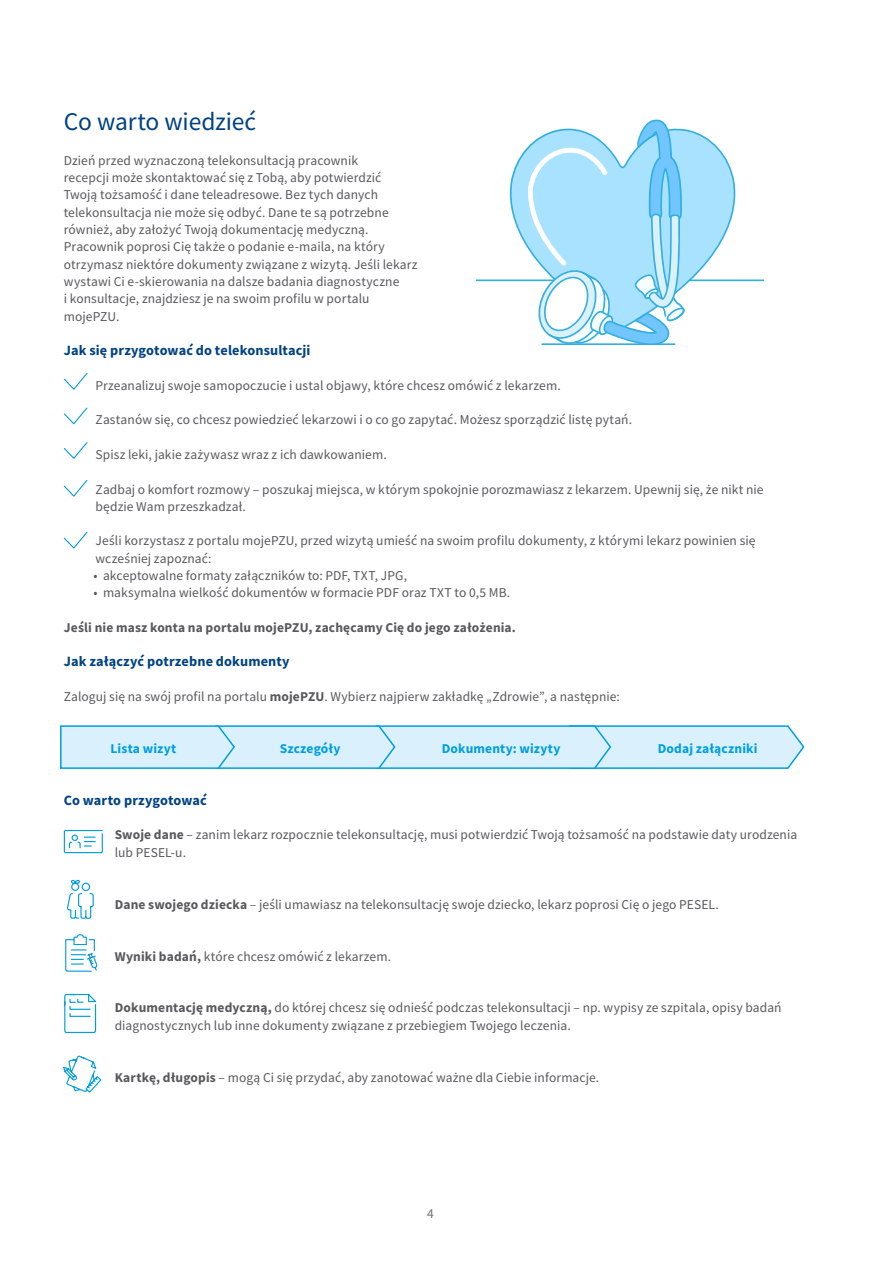
<style>
.page{position:relative;width:893px;height:1263px;background:#fff}
.page>*{position:absolute;margin:0;border:0;box-sizing:border-box;transform-origin:0 0}
.t1{font:25.5px "Source Sans Pro";letter-spacing:-.01em;color:#004282}
.t2{font:700 14.25px "Source Sans Pro";letter-spacing:.01em;color:#004282}
.t3{font:13.5px/17.2px "Source Sans Pro";letter-spacing:.005em;color:#58595b}
.t4{font:700 13.5px "Source Sans Pro";letter-spacing:.01em;color:#58595b}
.t5{font:700 13.5px "Source Sans Pro";letter-spacing:.01em;color:#009ede}
.t6{font:13.5px "Source Sans Pro";color:#6d6e71}
.s1{font-weight:700}
</style>
<div class="page">
<svg style="left:60px;top:725px;width:745px;height:44px;background:#c9eafa"></svg>
<svg style="left:63px;top:373px;width:25px;height:17px"></svg>
<svg style="left:63px;top:407px;width:25px;height:18px"></svg>
<svg style="left:63px;top:442px;width:25px;height:17px"></svg>
<svg style="left:63px;top:479px;width:25px;height:18px"></svg>
<svg style="left:63px;top:531px;width:25px;height:18px"></svg>
<svg style="left:477px;top:119px;width:287px;height:226px"></svg>
<svg style="left:63px;top:829px;width:40px;height:25px"></svg>
<svg style="left:67px;top:879px;width:27px;height:40px"></svg>
<svg style="left:65px;top:934px;width:33px;height:38px"></svg>
<svg style="left:64px;top:993px;width:33px;height:41px"></svg>
<svg style="left:63px;top:1055px;width:39px;height:38px"></svg>
<h1 class="t1" style="left:64px;top:106px;width:194px">Co warto wiedzieć</h1>
<p class="t3" style="left:64px;top:152px;width:355px">Dzień przed wyznaczoną telekonsultacją pracownik<br>recepcji może skontaktować się z Tobą, aby potwierdzić Twoją tożsamość i dane teleadresowe. Bez tych danych telekonsultacja nie może się odbyć. Dane te są potrzebne również, aby założyć Twoją dokumentację medyczną.<br>Pracownik poprosi Cię także o podanie e-maila, na który otrzymasz niektóre dokumenty związane z wizytą. Jeśli lekarz wystawi Ci e-skierowania na dalsze badania diagnostyczne<br>i konsultacje, znajdziesz je na swoim profilu w portalu mojePZU.</p>
<p class="t2" style="left:64px;top:341px;width:248px">Jak się przygotować do telekonsultacji</p>
<p class="t3" style="left:96px;top:377px;width:467px">Przeanalizuj swoje samopoczucie i ustal objawy, które chcesz omówić z lekarzem.</p>
<p class="t3" style="left:96px;top:411px;width:538px">Zastanów się, co chcesz powiedzieć lekarzowi i o co go zapytać. Możesz sporządzić listę pytań.</p>
<p class="t3" style="left:96px;top:446px;width:293px">Spisz leki, jakie zażywasz wraz z ich dawkowaniem.</p>
<p class="t3" style="left:96px;top:480px;width:670px">Zadbaj o komfort rozmowy – poszukaj miejsca, w którym spokojnie porozmawiasz z lekarzem. Upewnij się, że nikt nie będzie Wam przeszkadzał.</p>
<p class="t3" style="left:96px;top:532px;width:661px">Jeśli korzystasz z portalu mojePZU, przed wizytą umieść na swoim profilu dokumenty, z którymi lekarz powinien się wcześniej zapoznać:</p>
<p class="t3" style="left:94px;top:567px;width:315px">• akceptowalne formaty załączników to: PDF, TXT, JPG,</p>
<p class="t3" style="left:94px;top:584px;width:418px">• maksymalna wielkość dokumentów w formacie PDF oraz TXT to 0,5 MB.</p>
<p class="t4" style="left:64px;top:618px;width:454px">Jeśli nie masz konta na portalu mojePZU, zachęcamy Cię do jego założenia.</p>
<p class="t2" style="left:64px;top:652px;width:227px">Jak załączyć potrzebne dokumenty</p>
<p class="t3" style="left:64px;top:688px;width:558px">Zaloguj się na swój profil na portalu <span class="s1">mojePZU</span>. Wybierz najpierw zakładkę „Zdrowie”, a następnie:</p>
<p class="t5" style="left:111px;top:739px;width:67px">Lista wizyt</p>
<p class="t5" style="left:280px;top:739px;width:62px">Szczegóły</p>
<p class="t5" style="left:442px;top:739px;width:120px">Dokumenty: wizyty</p>
<p class="t5" style="left:658px;top:739px;width:101px">Dodaj załączniki</p>
<p class="t2" style="left:64px;top:790px;width:145px">Co warto przygotować</p>
<p class="t3" style="left:115px;top:826px;width:684px"><span class="s1">Swoje dane</span> – zanim lekarz rozpocznie telekonsultację, musi potwierdzić Twoją tożsamość na podstawie daty urodzenia lub PESEL-u.</p>
<p class="t3" style="left:115px;top:895px;width:605px"><span class="s1">Dane swojego dziecka</span> – jeśli umawiasz na telekonsultację swoje dziecko, lekarz poprosi Cię o jego PESEL.</p>
<p class="t3" style="left:115px;top:947px;width:278px"><span class="s1">Wyniki badań,</span> które chcesz omówić z lekarzem.</p>
<p class="t3" style="left:115px;top:999px;width:668px"><span class="s1">Dokumentację medyczną,</span> do której chcesz się odnieść podczas telekonsultacji – np. wypisy ze szpitala, opisy badań diagnostycznych lub inne dokumenty związane z przebiegiem Twojego leczenia.</p>
<p class="t3" style="left:115px;top:1068px;width:486px"><span class="s1">Kartkę, długopis</span> – mogą Ci się przydać, aby zanotować ważne dla Ciebie informacje.</p>
<p class="t6" style="left:427px;top:1205px;width:8px">4</p>
</div>
